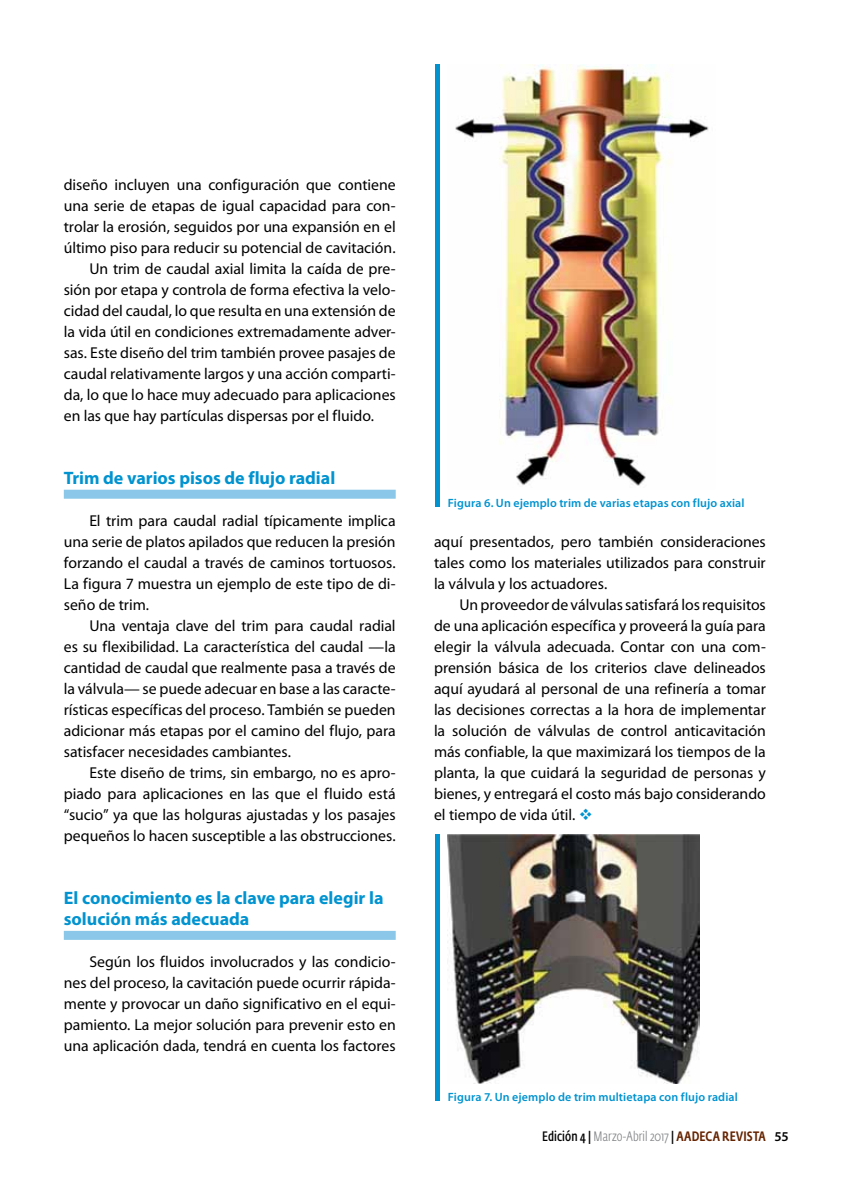
<style>
.page{position:relative;width:851px;height:1191px;background:#fff}
.page>*{position:absolute;margin:0;border:0;box-sizing:border-box;transform-origin:0 0}
.t1{font:700 18px/21px "Myriad Pro";color:#0093d0}
.t2{font:15.75px/21px "Myriad Pro";color:#000;text-align:justify}
.t3{font:300 13.5px "Fedra Sans Cond Std";letter-spacing:.005em;color:#808285}
.t4{font:600 12px "Myriad Pro";letter-spacing:.01em;color:#0093d0}
.s1{color:#0093d0}
.s2{font-weight:600;color:#000}
.s3{font-weight:500;color:#000}
.s4{font-weight:500;color:#652300}
.s5{font-family:"Myriad Pro";font-weight:600;color:#000}
</style>
<div class="page">
<div style="left:64px;top:490px;width:331px;height:9px;background:#8ac7e8"></div>
<div style="left:64px;top:931px;width:331px;height:9px;background:#8ac7e8"></div>
<img style="left:455px;top:64px;width:254px;height:422px">
<hr style="left:435px;top:64px;width:4px;height:443px;background:#0093d0">
<img style="left:448px;top:834px;width:251px;height:249px">
<hr style="left:435px;top:834px;width:4px;height:266px;background:#0093d0">
<p class="t2" style="left:64px;top:174px;width:333px">diseño incluyen una configuración que contiene</p>
<p class="t2" style="left:64px;top:195px;width:333px">una serie de etapas de igual capacidad para con-</p>
<p class="t2" style="left:64px;top:216px;width:333px">trolar la erosión, seguidos por una expansión en el</p>
<p class="t2" style="left:64px;top:237px;width:333px">último piso para reducir su potencial de cavitación.</p>
<p class="t2" style="left:89px;top:258px;width:308px">Un trim de caudal axial limita la caída de pre-</p>
<p class="t2" style="left:64px;top:279px;width:333px">sión por etapa y controla de forma efectiva la velo-</p>
<p class="t2" style="left:64px;top:300px;width:333px">cidad del caudal, lo que resulta en una extensión de</p>
<p class="t2" style="left:64px;top:321px;width:333px">la vida útil en condiciones extremadamente adver-</p>
<p class="t2" style="left:64px;top:342px;width:333px">sas. Este diseño del trim también provee pasajes de</p>
<p class="t2" style="left:64px;top:363px;width:333px">caudal relativamente largos y una acción comparti-</p>
<p class="t2" style="left:64px;top:384px;width:333px">da, lo que lo hace muy adecuado para aplicaciones</p>
<p class="t2" style="left:64px;top:405px;width:312px">en las que hay partículas dispersas por el fluido.</p>
<p class="t1" style="left:64px;top:467px;width:273px">Trim de varios pisos de flujo radial</p>
<p class="t2" style="left:64px;top:510px;width:333px;text-indent:26px">El trim para caudal radial típicamente implica una serie de platos apilados que reducen la presión forzando el caudal a través de caminos tortuosos.<br>La figura 7 muestra un ejemplo de este tipo de di&shy;seño de trim.</p>
<p class="t2" style="left:64px;top:615px;width:333px;text-indent:26px">Una ventaja clave del trim para caudal radial es su flexibilidad. La característica del caudal —la cantidad de caudal que realmente pasa a través de la válvula— se puede adecuar en base a las caracte&shy;rísticas específicas del proceso. También se pueden adicionar más etapas por el camino del flujo, para satisfacer necesidades cambiantes.</p>
<p class="t2" style="left:64px;top:762px;width:333px;text-indent:25px">Este diseño de trims, sin embargo, no es apro&shy;piado para aplicaciones en las que el fluido está “sucio” ya que las holguras ajustadas y los pasajes pequeños lo hacen susceptible a las obstrucciones.</p>
<p class="t1" style="left:64px;top:887px;width:321px">El conocimiento es la clave para elegir la solución más adecuada</p>
<p class="t2" style="left:64px;top:951px;width:333px;text-indent:25px">Según los fluidos involucrados y las condicio&shy;nes del proceso, la cavitación puede ocurrir rápida&shy;mente y provocar un daño significativo en el equi&shy;pamiento. La mejor solución para prevenir esto en una aplicación dada, tendrá en cuenta los factores</p>
<p class="t4" style="left:448px;top:496px;width:298px">Figura 6. Un ejemplo trim de varias etapas con flujo axial</p>
<p class="t2" style="left:434px;top:531px;width:333px">aquí presentados, pero también consideraciones tales como los materiales utilizados para construir la válvula y los actuadores.</p>
<p class="t2" style="left:434px;top:594px;width:333px;text-indent:26px">Un proveedor de válvulas satisfará los requisitos de una aplicación específica y proveerá la guía para elegir la válvula adecuada. Contar con una com&shy;prensión básica de los criterios clave delineados aquí ayudará al personal de una refinería a tomar las decisiones correctas a la hora de implementar la solución de válvulas de control anticavitación más confiable, la que maximizará los tiempos de la planta, la que cuidará la seguridad de personas y bienes, y entregará el costo más bajo considerando el tiempo de vida útil. <span class="s1">❖</span></p>
<p class="t4" style="left:448px;top:1090px;width:291px">Figura 7. Un ejemplo de trim multietapa con flujo radial</p>
<p class="t3" style="left:542px;top:1128px;width:248px"><span class="s2">Edición 4</span> <span class="s3">|</span> Marzo-Abril 2017 <span class="s3">|</span> <span class="s4">AADECA REVISTA</span> <span class="s5">55</span></p>
</div>
